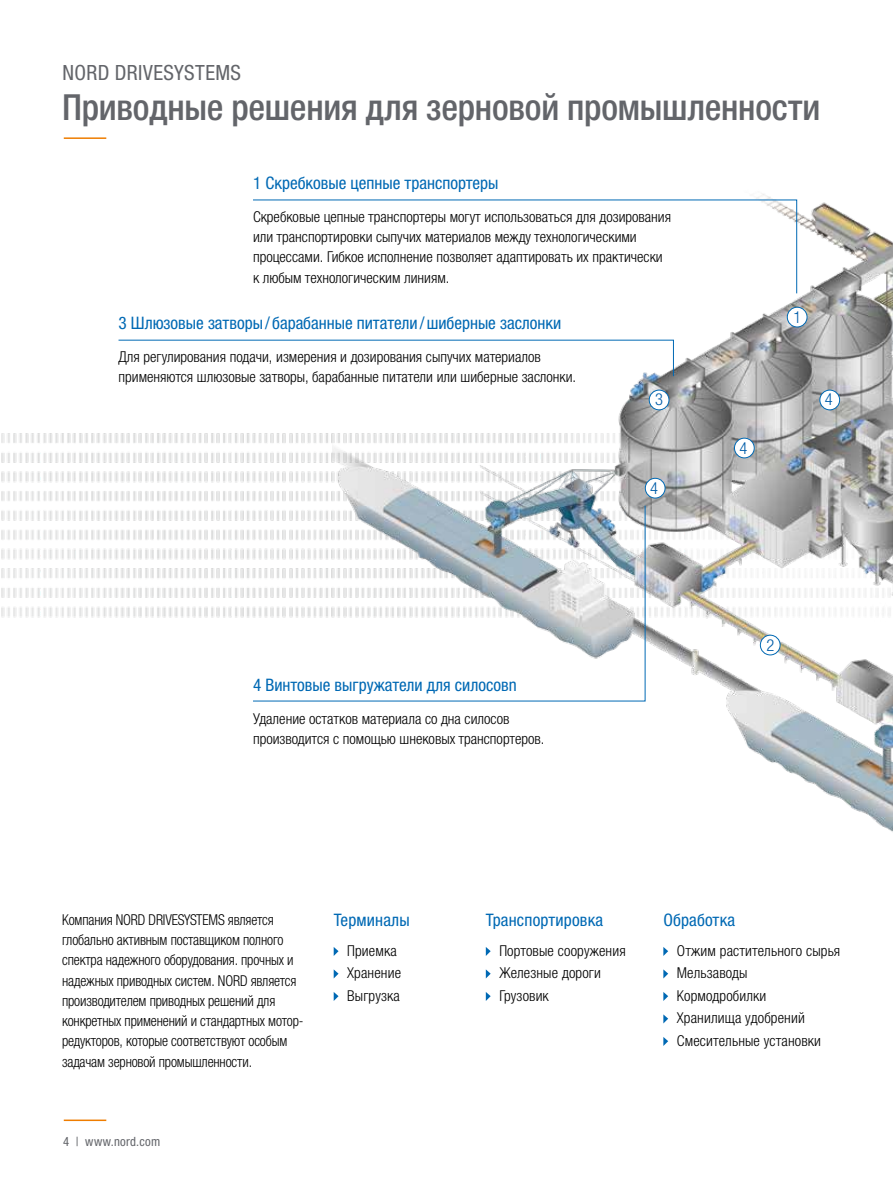
<style>
.page{position:relative;width:893px;height:1188px;background:#fff}
.page>*{position:absolute;margin:0;border:0;box-sizing:border-box;transform-origin:0 0}
.t1{font:500 condensed 36px "Helvetica Neue LTW1 G";letter-spacing:-.005em;color:#63656a}
.t2{font:condensed 21px "Helvetica Neue LTW1 G";letter-spacing:.02em;color:#63656a}
.t3{font:condensed 17.25px "Helvetica Neue LTW1 G";color:#0069b4}
.t4{font:300 condensed 16.5px "Helvetica Neue LT Std";color:#005da9}
.t5{font:300 condensed 15px/22.5px "Helvetica Neue LTW1 G";color:#000}
.t6{font:300 condensed 15px/20.2px "Helvetica Neue LTW1 G";color:#000;scale:.94 1}
.t7{font:condensed 12.75px "Helvetica Neue LTW1 G";letter-spacing:.02em;color:#63656a}
</style>
<div class="page">
<hr style="left:64px;top:1120px;width:42px;height:1px;background:#ef7d00">
<hr style="left:64px;top:137px;width:42px;height:2px;background:#ef7d00">
<img style="left:1px;top:433px;width:331px;height:185px">
<img style="left:332px;top:194px;width:561px;height:638px">
<svg style="left:253px;top:505px;width:392px;height:196px"></svg>
<svg style="left:118px;top:340px;width:556px;height:37px"></svg>
<svg style="left:253px;top:200px;width:544px;height:94px"></svg>
<svg style="left:334px;top:947px;width:5px;height:9px"></svg>
<svg style="left:334px;top:969px;width:5px;height:9px"></svg>
<svg style="left:334px;top:992px;width:5px;height:9px"></svg>
<svg style="left:486px;top:947px;width:5px;height:9px"></svg>
<svg style="left:486px;top:969px;width:5px;height:9px"></svg>
<svg style="left:486px;top:992px;width:5px;height:9px"></svg>
<svg style="left:663px;top:947px;width:5px;height:9px"></svg>
<svg style="left:663px;top:969px;width:5px;height:9px"></svg>
<svg style="left:663px;top:992px;width:5px;height:9px"></svg>
<svg style="left:663px;top:1014px;width:5px;height:9px"></svg>
<svg style="left:663px;top:1037px;width:5px;height:9px"></svg>
<div style="left:787px;top:307px;width:20px;height:20px;background:#fff;border-radius:50%"></div>
<div style="left:787px;top:307px;width:20px;height:20px;border:1px solid #0069b4;border-radius:50%"></div>
<div style="left:760px;top:635px;width:20px;height:20px;background:#fff;border-radius:50%"></div>
<div style="left:760px;top:635px;width:20px;height:20px;border:1px solid #0069b4;border-radius:50%"></div>
<div style="left:649px;top:390px;width:20px;height:20px;background:#fff;border-radius:50%"></div>
<div style="left:649px;top:390px;width:20px;height:20px;border:1px solid #0069b4;border-radius:50%"></div>
<div style="left:645px;top:478px;width:20px;height:20px;background:#fff;border-radius:50%"></div>
<div style="left:645px;top:478px;width:20px;height:20px;border:1px solid #0069b4;border-radius:50%"></div>
<div style="left:734px;top:438px;width:20px;height:20px;background:#fff;border-radius:50%"></div>
<div style="left:734px;top:438px;width:21px;height:20px;border:1px solid #0069b4;border-radius:50%"></div>
<div style="left:820px;top:390px;width:20px;height:20px;background:#fff;border-radius:50%"></div>
<div style="left:819px;top:390px;width:21px;height:20px;border:1px solid #0069b4;border-radius:50%"></div>
<h2 class="t2" style="left:63px;top:60px;width:180px">NORD DRIVESYSTEMS</h2>
<h1 class="t1" style="left:62px;top:86px;width:760px">Приводные решения для зерновой промышленности</h1>
<p class="t3" style="left:253px;top:173px;width:247px">1 Скребковые цепные транспортеры</p>
<p class="t5" style="left:253px;top:206px;width:420px;line-height:20.2px">Скребковые цепные транспортеры могут использоваться для дозирования или транспортировки сыпучих материалов между технологическими процессами. Гибкое исполнение позволяет адаптировать их практически к любым технологическим линиям.</p>
<p class="t3" style="left:119px;top:312px;width:444px">3 Шлюзовые затворы/ барабанные питатели /шиберные заслонки</p>
<p class="t5" style="left:119px;top:346px;width:459px;line-height:20.2px">Для регулирования подачи, измерения и дозирования сыпучих материалов применяются шлюзовые затворы, барабанные питатели или шиберные заслонки.</p>
<p class="t4" style="left:655px;top:390px;width:9px">3</p>
<p class="t3" style="left:253px;top:674px;width:265px">4 Винтовые выгружатели для силосовn</p>
<p class="t5" style="left:253px;top:708px;width:293px;line-height:20.2px">Удаление остатков материала со дна силосов производится с помощью шнековых транспортеров.</p>
<p class="t4" style="left:650px;top:478px;width:9px">4</p>
<p class="t4" style="left:739px;top:438px;width:9px">4</p>
<p class="t4" style="left:793px;top:307px;width:9px">1</p>
<p class="t4" style="left:825px;top:390px;width:9px">4</p>
<p class="t4" style="left:766px;top:635px;width:9px">2</p>
<p class="t6" style="left:62px;top:910px;width:258px">Компания NORD DRIVESYSTEMS является глобально активным поставщиком полного спектра надежного оборудования. прочных и надежных приводных систем. NORD является производителем приводных решений для конкретных применений и стандартных мотор&shy;редукторов, которые соответствуют особым задачам зерновой промышленности.</p>
<p class="t3" style="left:486px;top:910px;width:119px">Транспортировка</p>
<p class="t3" style="left:334px;top:910px;width:78px">Терминалы</p>
<p class="t5" style="left:347px;top:940px;width:55px">Приемка<br>Хранение<br>Выгрузка</p>
<p class="t5" style="left:499px;top:940px;width:128px">Портовые сооружения<br>Железные дороги<br>Грузовик</p>
<p class="t7" style="left:63px;top:1134px;width:98px">4 | www.nord.com</p>
<p class="t3" style="left:663px;top:910px;width:73px">Обработка</p>
<p class="t5" style="left:677px;top:940px;width:165px">Отжим растительного сырья<br>Мельзаводы<br>Кормодробилки<br>Хранилища удобрений<br>Смесительные установки</p>
</div>
